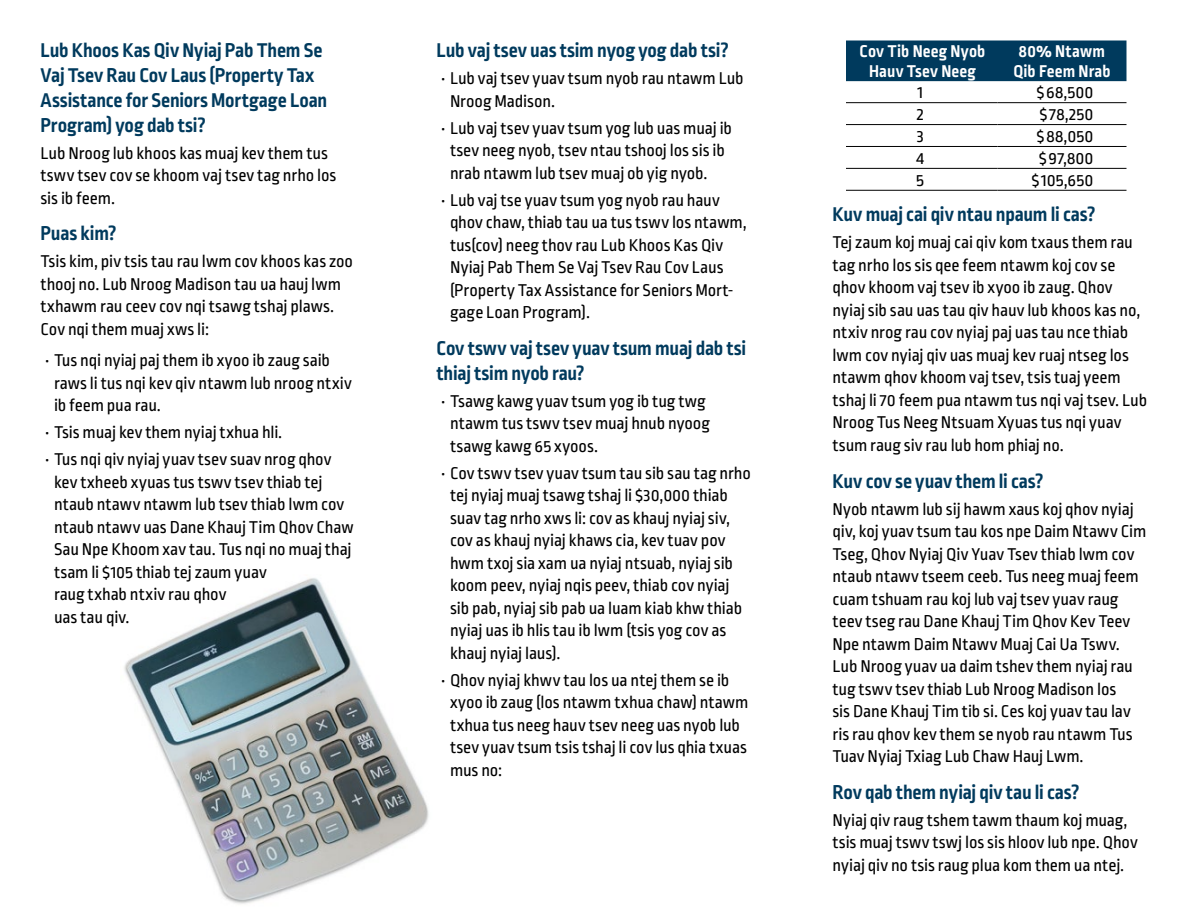
<style>
.page{position:relative;width:1188px;height:918px;background:#fff}
.page>*{position:absolute;margin:0;border:0;box-sizing:border-box;transform-origin:0 0}
.t1{font:700 21px/24.8px "Ropa Sans Pro";letter-spacing:-.005em;color:#003a5d}
.t2{font:18px/22.5px "Ropa Sans Pro";letter-spacing:-.005em;color:#000}
.t3{font:700 18px/19.5px "Ropa Sans Pro";letter-spacing:.01em;color:#fff;text-align:center}
</style>
<div class="page">
<img style="left:124px;top:578px;width:305px;height:326px">
<div style="left:846px;top:40px;width:280px;height:41px;background:#003a5d"></div>
<hr style="left:846px;top:102px;width:152px;height:1px;background:#000">
<hr style="left:998px;top:102px;width:128px;height:1px;background:#000">
<hr style="left:846px;top:124px;width:152px;height:1px;background:#000">
<hr style="left:998px;top:124px;width:128px;height:1px;background:#000">
<hr style="left:846px;top:146px;width:152px;height:1px;background:#000">
<hr style="left:998px;top:146px;width:128px;height:1px;background:#000">
<hr style="left:846px;top:168px;width:152px;height:1px;background:#000">
<hr style="left:998px;top:168px;width:128px;height:1px;background:#000">
<hr style="left:846px;top:190px;width:152px;height:1px;background:#000">
<hr style="left:998px;top:190px;width:128px;height:1px;background:#000">
<p class="t1" style="left:40px;top:39px;width:288px">Lub Khoos Kas Qiv Nyiaj Pab Them Se<br>Vaj Tsev Rau Cov Laus (Property Tax<br>Assistance for Seniors Mortgage Loan<br>Program) yog dab tsi?</p>
<p class="t2" style="left:40px;top:143px;width:297px">Lub Nroog lub khoos kas muaj kev them tus tswv tsev cov se khoom vaj tsev tag nrho los sis ib feem.</p>
<p class="t1" style="left:40px;top:222px;width:77px">Puas kim?</p>
<p class="t2" style="left:40px;top:251px;width:314px">Tsis kim, piv tsis tau rau lwm cov khoos kas zoo thooj no. Lub Nroog Madison tau ua hauj lwm txhawm rau ceev cov nqi tsawg tshaj plaws.<br>Cov nqi them muaj xws li:</p>
<p class="t2" style="left:54px;top:350px;width:299px;text-indent:-9px">• Tus nqi nyiaj paj them ib xyoo ib zaug saib raws li tus nqi kev qiv ntawm lub nroog ntxiv ib feem pua rau.</p>
<p class="t2" style="left:45px;top:422px;width:239px">• Tsis muaj kev them nyiaj txhua hli.</p>
<p class="t2" style="left:54px;top:449px;width:301px;text-indent:-9px">• Tus nqi qiv nyiaj yuav tsev suav nrog qhov kev txheeb xyuas tus tswv tsev thiab tej ntaub ntawv ntawm lub tsev thiab lwm cov ntaub ntawv uas Dane Khauj Tim Qhov Chaw Sau Npe Khoom xav tau. Tus nqi no muaj thaj tsam li $105 thiab tej zaum yuav<br>raug txhab ntxiv rau qhov<br>uas tau qiv.</p>
<p class="t1" style="left:436px;top:39px;width:294px">Lub vaj tsev uas tsim nyog yog dab tsi?</p>
<p class="t2" style="left:450px;top:68px;width:295px;text-indent:-9px">• Lub vaj tsev yuav tsum nyob rau ntawm Lub<br>Nroog Madison.</p>
<p class="t2" style="left:450px;top:118px;width:284px;text-indent:-9px">• Lub vaj tsev yuav tsum yog lub uas muaj ib tsev neeg nyob, tsev ntau tshooj los sis ib nrab ntawm lub tsev muaj ob yig nyob.</p>
<p class="t2" style="left:450px;top:190px;width:298px;text-indent:-9px">• Lub vaj tse yuav tsum yog nyob rau hauv qhov chaw, thiab tau ua tus tswv los ntawm, tus(cov) neeg thov rau Lub Khoos Kas Qiv Nyiaj Pab Them Se Vaj Tsev Rau Cov Laus (Property Tax Assistance for Seniors Mort&shy;gage Loan Program).</p>
<p class="t1" style="left:436px;top:337px;width:311px">Cov tswv vaj tsev yuav tsum muaj dab tsi thiaj tsim nyob rau?</p>
<p class="t2" style="left:450px;top:391px;width:261px;text-indent:-9px">• Tsawg kawg yuav tsum yog ib tug twg ntawm tus tswv tsev muaj hnub nyoog tsawg kawg 65 xyoos.</p>
<p class="t2" style="left:450px;top:463px;width:302px;text-indent:-9px">• Cov tswv tsev yuav tsum tau sib sau tag nrho tej nyiaj muaj tsawg tshaj li $30,000 thiab suav tag nrho xws li: cov as khauj nyiaj siv, cov as khauj nyiaj khaws cia, kev tuav pov hwm txoj sia xam ua nyiaj ntsuab, nyiaj sib koom peev, nyiaj nqis peev, thiab cov nyiaj sib pab, nyiaj sib pab ua luam kiab khw thiab nyiaj uas ib hlis tau ib lwm (tsis yog cov as khauj nyiaj laus).</p>
<p class="t2" style="left:450px;top:670px;width:300px;text-indent:-9px">• Qhov nyiaj khwv tau los ua ntej them se ib xyoo ib zaug (los ntawm txhua chaw) ntawm txhua tus neeg hauv tsev neeg uas nyob lub tsev yuav tsum tsis tshaj li cov lus qhia txuas mus no:</p>
<p class="t3" style="left:860px;top:43px;width:127px">Cov Tib Neeg Nyob<br>Hauv Tsev Neeg</p>
<p class="t3" style="left:1013px;top:43px;width:99px">80% Ntawm<br>Qib Feem Nrab</p>
<p class="t2" style="left:917px;top:82px;width:7px">1</p>
<p class="t2" style="left:1036px;top:82px;width:59px">$68,500</p>
<p class="t2" style="left:917px;top:104px;width:8px">2</p>
<p class="t2" style="left:1039px;top:104px;width:56px">$78,250</p>
<p class="t2" style="left:917px;top:126px;width:9px">3</p>
<p class="t2" style="left:1037px;top:126px;width:58px">$88,050</p>
<p class="t2" style="left:916px;top:148px;width:9px">4</p>
<p class="t2" style="left:1039px;top:148px;width:56px">$97,800</p>
<p class="t2" style="left:916px;top:170px;width:9px">5</p>
<p class="t2" style="left:1031px;top:170px;width:64px">$105,650</p>
<p class="t1" style="left:832px;top:203px;width:264px">Kuv muaj cai qiv ntau npaum li cas?</p>
<p class="t2" style="left:832px;top:232px;width:316px">Tej zaum koj muaj cai qiv kom txaus them rau tag nrho los sis qee feem ntawm koj cov se qhov khoom vaj tsev ib xyoo ib zaug. Qhov nyiaj sib sau uas tau qiv hauv lub khoos kas no, ntxiv nrog rau cov nyiaj paj uas tau nce thiab lwm cov nyiaj qiv uas muaj kev ruaj ntseg los ntawm qhov khoom vaj tsev, tsis tuaj yeem tshaj li 70 feem pua ntawm tus nqi vaj tsev. Lub Nroog Tus Neeg Ntsuam Xyuas tus nqi yuav tsum raug siv rau lub hom phiaj no.</p>
<p class="t1" style="left:832px;top:470px;width:213px">Kuv cov se yuav them li cas?</p>
<p class="t2" style="left:832px;top:499px;width:315px">Nyob ntawm lub sij hawm xaus koj qhov nyiaj qiv, koj yuav tsum tau kos npe Daim Ntawv Cim Tseg, Qhov Nyiaj Qiv Yuav Tsev thiab lwm cov ntaub ntawv tseem ceeb. Tus neeg muaj feem cuam tshuam rau koj lub vaj tsev yuav raug teev tseg rau Dane Khauj Tim Qhov Kev Teev Npe ntawm Daim Ntawv Muaj Cai Ua Tswv.<br>Lub Nroog yuav ua daim tshev them nyiaj rau tug tswv tsev thiab Lub Nroog Madison los<br>sis Dane Khauj Tim tib si. Ces koj yuav tau lav ris rau qhov kev them se nyob rau ntawm Tus Tuav Nyiaj Txiag Lub Chaw Hauj Lwm.</p>
<p class="t1" style="left:832px;top:781px;width:248px">Rov qab them nyiaj qiv tau li cas?</p>
<p class="t2" style="left:832px;top:810px;width:307px">Nyiaj qiv raug tshem tawm thaum koj muag, tsis muaj tswv tswj los sis hloov lub npe. Qhov nyiaj qiv no tsis raug plua kom them ua ntej.</p>
</div>
